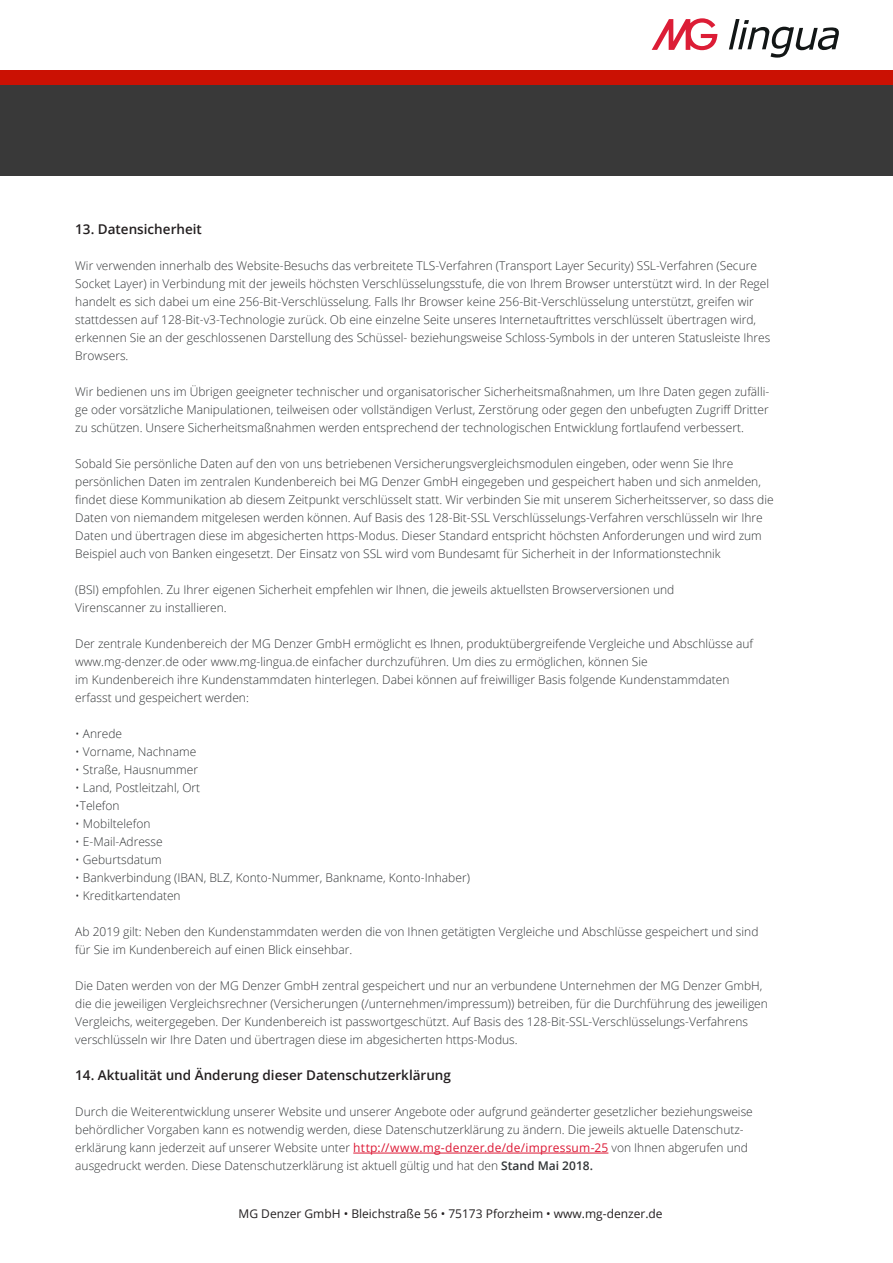
<style>
.page{position:relative;width:893px;height:1263px;background:#fff}
.page>*{position:absolute;margin:0;border:0;box-sizing:border-box;transform-origin:0 0}
.t1{font:600 13.5px "Open Sans";color:#231f20}
.t2{font:300 12px/18px "Open Sans";color:#313436}
.t3{font:12px "Open Sans";color:#231f20}
.s1{font-weight:400;color:#dc1a36}
.s2{font-weight:600}
</style>
<div class="page">
<div style="left:0;top:70px;width:893px;height:15px;background:#cb1103"></div>
<div style="left:0;top:85px;width:893px;height:90px;background:#393939"></div>
<svg style="left:652px;top:18px;width:65px;height:32px"></svg>
<svg style="left:729px;top:19px;width:110px;height:39px"></svg>
<hr style="left:353px;top:1153px;width:255px;height:1px;background:#dc1a36">
<p class="t1" style="left:75px;top:220px;width:128px">13. Datensicherheit</p>
<p class="t2" style="left:75px;top:256px;width:697px">Wir verwenden innerhalb des Website-Besuchs das verbreitete TLS-Verfahren (Transport Layer Security) SSL-Verfahren (Secure Socket Layer) in Verbindung mit der jeweils höchsten Verschlüsselungsstufe, die von Ihrem Browser unterstützt wird. In der Regel handelt es sich dabei um eine 256-Bit-Verschlüsselung. Falls Ihr Browser keine 256-Bit-Verschlüsselung unterstützt, greifen wir stattdessen auf 128-Bit-v3-Technologie zurück. Ob eine einzelne Seite unseres Internetauftrittes verschlüsselt übertragen wird, erkennen Sie an der geschlossenen Darstellung des Schüssel- beziehungsweise Schloss-Symbols in der unteren Statusleiste Ihres Browsers.</p>
<p class="t2" style="left:75px;top:382px;width:695px;text-align:justify">Wir bedienen uns im Übrigen geeigneter technischer und organisatorischer Sicherheitsmaßnahmen, um Ihre Daten gegen zufälli&shy;ge oder vorsätzliche Manipulationen, teilweisen oder vollständigen Verlust, Zerstörung oder gegen den unbefugten Zugriff Dritter zu schützen. Unsere Sicherheitsmaßnahmen werden entsprechend der technologischen Entwicklung fortlaufend verbessert.</p>
<p class="t2" style="left:75px;top:454px;width:700px">Sobald Sie persönliche Daten auf den von uns betriebenen Versicherungsvergleichsmodulen eingeben, oder wenn Sie Ihre persönlichen Daten im zentralen Kundenbereich bei MG Denzer GmbH eingegeben und gespeichert haben und sich anmelden, findet diese Kommunikation ab diesem Zeitpunkt verschlüsselt statt. Wir verbinden Sie mit unserem Sicherheitsserver, so dass die Daten von niemandem mitgelesen werden können. Auf Basis des 128-Bit-SSL Verschlüsselungs-Verfahren verschlüsseln wir Ihre Daten und übertragen diese im abgesicherten https-Modus. Dieser Standard entspricht höchsten Anforderungen und wird zum Beispiel auch von Banken eingesetzt. Der Einsatz von SSL wird vom Bundesamt für Sicherheit in der Informationstechnik</p>
<p class="t2" style="left:75px;top:580px;width:601px">(BSI) empfohlen. Zu Ihrer eigenen Sicherheit empfehlen wir Ihnen, die jeweils aktuellsten Browserversionen und<br>Virenscanner zu installieren.</p>
<p class="t2" style="left:75px;top:634px;width:679px">Der zentrale Kundenbereich der MG Denzer GmbH ermöglicht es Ihnen, produktübergreifende Vergleiche und Abschlüsse auf www.mg-denzer.de oder www.mg-lingua.de einfacher durchzuführen. Um dies zu ermöglichen, können Sie<br>im Kundenbereich ihre Kundenstammdaten hinterlegen. Dabei können auf freiwilliger Basis folgende Kundenstammdaten erfasst und gespeichert werden:</p>
<p class="t2" style="left:75px;top:724px;width:48px">• Anrede</p>
<p class="t2" style="left:75px;top:742px;width:122px">• Vorname, Nachname</p>
<p class="t2" style="left:75px;top:760px;width:124px">• Straße, Hausnummer</p>
<p class="t2" style="left:75px;top:778px;width:127px">• Land, Postleitzahl, Ort</p>
<p class="t2" style="left:75px;top:796px;width:46px">•Telefon</p>
<p class="t2" style="left:75px;top:814px;width:77px">• Mobiltelefon</p>
<p class="t2" style="left:75px;top:832px;width:89px">• E-Mail-Adresse</p>
<p class="t2" style="left:75px;top:850px;width:88px">• Geburtsdatum</p>
<p class="t2" style="left:75px;top:868px;width:396px">• Bankverbindung (IBAN, BLZ, Konto-Nummer, Bankname, Konto-Inhaber)</p>
<p class="t2" style="left:75px;top:886px;width:107px">• Kreditkartendaten</p>
<p class="t2" style="left:75px;top:922px;width:685px">Ab 2019 gilt: Neben den Kundenstammdaten werden die von Ihnen getätigten Vergleiche und Abschlüsse gespeichert und sind für Sie im Kundenbereich auf einen Blick einsehbar.</p>
<p class="t2" style="left:75px;top:976px;width:694px">Die Daten werden von der MG Denzer GmbH zentral gespeichert und nur an verbundene Unternehmen der MG Denzer GmbH, die die jeweiligen Vergleichsrechner (Versicherungen (/unternehmen/impressum)) betreiben, für die Durchführung des jeweiligen Vergleichs, weitergegeben. Der Kundenbereich ist passwortgeschützt. Auf Basis des 128-Bit-SSL-Verschlüsselungs-Verfahrens verschlüsseln wir Ihre Daten und übertragen diese im abgesicherten https-Modus.</p>
<p class="t1" style="left:75px;top:1066px;width:377px">14. Aktualität und Änderung dieser Datenschutzerklärung</p>
<p class="t2" style="left:75px;top:1102px;width:679px">Durch die Weiterentwicklung unserer Website und unserer Angebote oder aufgrund geänderter gesetzlicher beziehungsweise behördlicher Vorgaben kann es notwendig werden, diese Datenschutzerklärung zu ändern. Die jeweils aktuelle Datenschutz&shy;erklärung kann jederzeit auf unserer Website unter <span class="s1">http://www.mg-denzer.de/de/impressum-25</span> von Ihnen abgerufen und ausgedruckt werden. Diese Datenschutzerklärung ist aktuell gültig und hat den <span class="s2">Stand Mai 2018.</span></p>
<p class="t3" style="left:239px;top:1205px;width:426px">MG Denzer GmbH • Bleichstraße 56 • 75173 Pforzheim • www.mg-denzer.de</p>
</div>
